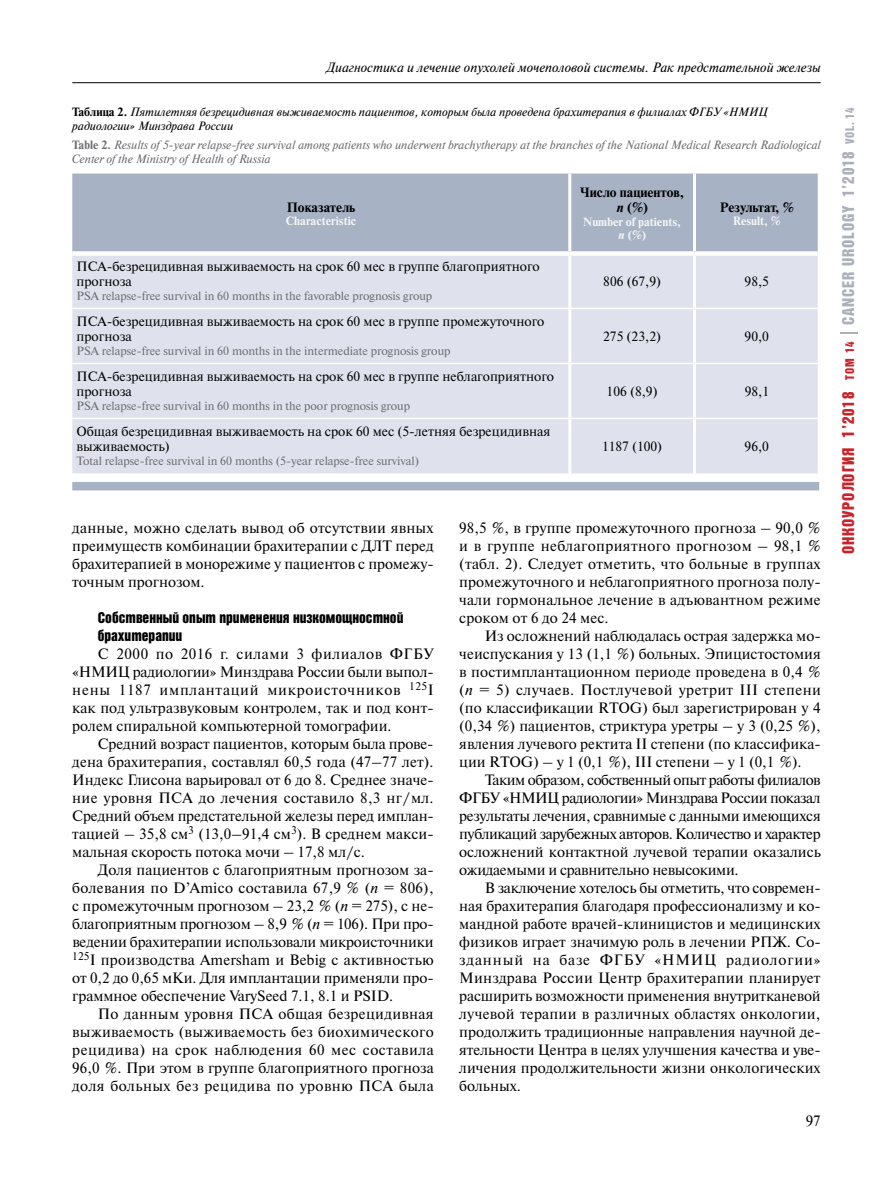
<style>
.page{position:relative;width:893px;height:1191px;background:#fff}
.page>*{position:absolute;margin:0;border:0;box-sizing:border-box;transform-origin:0 0}
.t1{font:16.5px "Bastion Kontrast Alt C";letter-spacing:.05em;color:#adb0ba}
.t2{font:15px/18px "Newton C";color:#000;text-align:justify}
.t3{font:15px/18px "Bastion Kontrast Alt C";color:#000}
.t4{font:13.5px/15px "Newton C";color:#000}
.t5{font:italic 13.5px "Newton C";color:#000}
.t6{font:700 13.5px/15px "Newton C";color:#000;text-align:center}
.t7{font:12px "Newton C";color:#6d6e71}
.t8{font:italic 12px/14.4px "Newton C";color:#6d6e71}
.t9{font:italic 12px/14.4px "Newton C";color:#000}
.t10{font:700 12px/13.5px "Newton C";color:#f6f6f6;text-align:center}
.s1{font-weight:700;font-style:normal}
.s2{font-style:italic}
.s3{color:#c9242b}
.s4{font-size:17.1px;color:#c9242b}
.s5{font-size:12.3px;color:#c9242b}
.s6{font-size:12.3px}
</style>
<div class="page">
<hr style="left:72px;top:82px;width:749px;height:1px;background:#000">
<svg style="left:840px;top:332px;width:18px;height:1px"></svg>
<svg style="left:72px;top:173px;width:747px;height:317px;background:#afb9ca"></svg>
<div style="left:72px;top:256px;width:746px;height:217px;background:#dfe1ec"></div>
<hr style="left:568px;top:173px;width:3px;height:78px;background:#fff">
<hr style="left:693px;top:173px;width:3px;height:78px;background:#fff">
<hr style="left:568px;top:256px;width:3px;height:52px;background:#fff">
<hr style="left:693px;top:256px;width:3px;height:52px;background:#fff">
<hr style="left:568px;top:309px;width:3px;height:54px;background:#fff">
<hr style="left:693px;top:309px;width:3px;height:54px;background:#fff">
<hr style="left:568px;top:364px;width:3px;height:54px;background:#fff">
<hr style="left:693px;top:364px;width:3px;height:54px;background:#fff">
<hr style="left:568px;top:419px;width:3px;height:54px;background:#fff">
<hr style="left:693px;top:419px;width:3px;height:54px;background:#fff">
<hr style="left:72px;top:308px;width:498px;height:1px;background:#fff">
<hr style="left:570px;top:308px;width:124px;height:1px;background:#fff">
<hr style="left:694px;top:308px;width:124px;height:1px;background:#fff">
<hr style="left:72px;top:363px;width:498px;height:1px;background:#fff">
<hr style="left:570px;top:363px;width:124px;height:1px;background:#fff">
<hr style="left:694px;top:363px;width:124px;height:1px;background:#fff">
<hr style="left:72px;top:418px;width:498px;height:1px;background:#fff">
<hr style="left:570px;top:418px;width:124px;height:1px;background:#fff">
<hr style="left:694px;top:418px;width:124px;height:1px;background:#fff">
<hr style="left:818px;top:253px;width:3px;height:55px;background:#fff">
<hr style="left:818px;top:308px;width:3px;height:55px;background:#fff">
<hr style="left:818px;top:363px;width:3px;height:55px;background:#fff">
<hr style="left:818px;top:418px;width:3px;height:55px;background:#fff">
<hr style="left:818px;top:173px;width:3px;height:80px;background:#fff">
<div style="left:72px;top:251px;width:498px;height:5px;background:#fff"></div>
<div style="left:570px;top:251px;width:124px;height:5px;background:#fff"></div>
<div style="left:694px;top:251px;width:124px;height:5px;background:#fff"></div>
<p class="t5" style="left:326px;top:60px;width:496px">Диагностика и лечение опухолей мочеполовой системы. Рак предстательной железы</p>
<p class="t9" style="left:72px;top:105px;width:697px"><span class="s1">Таблица 2.</span> Пятилетняя безрецидивная выживаемость пациентов, которым была проведена брахитерапия в филиалах ФГБУ «НМИЦ радиологии» Минздрава России</p>
<p class="t8" style="left:72px;top:138px;width:750px"><span class="s1">Table 2.</span> Results of 5‑year relapse-free survival among patients who underwent brachytherapy at the branches of the National Medical Research Radiological<br>Center of the Ministry of Health of Russia</p>
<p class="t6" style="left:287px;top:199px;width:70px">Показатель</p>
<p class="t10" style="left:286px;top:214px;width:72px">Characteristic</p>
<p class="t6" style="left:580px;top:185px;width:106px">Число пациентов, <span class="s2">n</span> (%)</p>
<p class="t10" style="left:583px;top:215px;width:99px">Number of patients, <span class="s2">n</span> (%)</p>
<p class="t6" style="left:720px;top:199px;width:76px">Результат, %</p>
<p class="t10" style="left:733px;top:214px;width:50px">Result, %</p>
<p class="t4" style="left:77px;top:259px;width:465px">ПСА-безрецидивная выживаемость на срок 60 мес в группе благоприятного прогноза</p>
<p class="t7" style="left:77px;top:289px;width:357px">PSA relapse-free survival in 60 months in the favorable prognosis group</p>
<p class="t4" style="left:77px;top:314px;width:469px">ПСА-безрецидивная выживаемость на срок 60 мес в группе промежуточного прогноза</p>
<p class="t7" style="left:77px;top:344px;width:375px">PSA relapse-free survival in 60 months in the intermediate prognosis group</p>
<p class="t4" style="left:77px;top:369px;width:479px">ПСА-безрецидивная выживаемость на срок 60 мес в группе неблагоприятного прогноза</p>
<p class="t7" style="left:77px;top:399px;width:335px">PSA relapse-free survival in 60 months in the poor prognosis group</p>
<p class="t4" style="left:77px;top:424px;width:475px">Общая безрецидивная выживаемость на срок 60 мес (5‑летняя безрецидивная выживаемость)</p>
<p class="t7" style="left:77px;top:454px;width:344px">Total relapse-free survival in 60 months (5‑year relapse-free survival)</p>
<p class="t4" style="left:603px;top:274px;width:59px">806 (67,9)</p>
<p class="t4" style="left:745px;top:274px;width:26px">98,5</p>
<p class="t4" style="left:603px;top:329px;width:59px">275 (23,2)</p>
<p class="t4" style="left:745px;top:329px;width:26px">90,0</p>
<p class="t4" style="left:607px;top:383px;width:53px">106 (8,9)</p>
<p class="t4" style="left:745px;top:383px;width:26px">98,1</p>
<p class="t4" style="left:602px;top:438px;width:62px">1187 (100)</p>
<p class="t4" style="left:745px;top:438px;width:26px">96,0</p>
<p class="t2" style="left:72px;top:519px;width:363px">данные, можно сделать вывод об отсутствии явных преимуществ комбинации брахитерапии с ДЛТ перед брахитерапией в монорежиме у пациентов с промежу&shy;точным прогнозом.</p>
<p class="t3" style="left:98px;top:609px;width:307px">Собственный опыт применения низкомощностной брахитерапии</p>
<p class="t2" style="left:72px;top:645px;width:363px;text-align:left;text-indent:26px">С 2000 по 2016 г. силами 3 филиалов ФГБУ «НМИЦ радиологии» Минздрава России были выпол&shy;нены 1187 имплантаций микроисточников <sup>125</sup>I как под ультразвуковым контролем, так и под конт&shy;ролем спиральной компьютерной томографии.</p>
<p class="t2" style="left:72px;top:735px;width:363px;text-indent:26px">Средний возраст пациентов, которым была прове&shy;дена брахитерапия, составлял 60,5 года (47–77 лет).<br>Индекс Глисона варьировал от 6 до 8. Среднее значе&shy;ние уровня ПСА до лечения составило 8,3 нг/мл.<br>Средний объем предстательной железы перед имплан&shy;тацией – 35,8 см<sup>3</sup> (13,0–91,4 см<sup>3</sup>). В среднем макси&shy;мальная скорость потока мочи – 17,8 мл/с.</p>
<p class="t2" style="left:72px;top:861px;width:363px;text-indent:26px">Доля пациентов с благоприятным прогнозом за&shy;болевания по D’Amico составила 67,9 % (<span class="s2">n</span> = 806), c промежуточным прогнозом – 23,2 % (<span class="s2">n</span> = 275), с не&shy;благоприятным прогнозом – 8,9 % (<span class="s2">n</span> = 106). При про&shy;ведении брахитерапии использовали микроисточники <sup>125</sup>I производства Amersham и Bebig с активностью от 0,2 до 0,65 мКи. Для имплантации применяли про&shy;граммное обеспечение VarySeed 7.1, 8.1 и PSID.</p>
<p class="t2" style="left:72px;top:1005px;width:363px;text-indent:26px">По данным уровня ПСА общая безрецидивная выживаемость (выживаемость без биохимического рецидива) на срок наблюдения 60 мес составила 96,0 %. При этом в группе благоприятного прогноза доля больных без рецидива по уровню ПСА была</p>
<p class="t2" style="left:459px;top:519px;width:363px">98,5 %, в группе промежуточного прогноза – 90,0 % и в группе неблагоприятного прогнозом – 98,1 % (табл. 2). Следует отметить, что больные в группах промежуточного и неблагоприятного прогноза полу&shy;чали гормональное лечение в адъювантном режиме сроком от 6 до 24 мес.</p>
<p class="t2" style="left:459px;top:627px;width:363px;text-indent:26px">Из осложнений наблюдалась острая задержка мо&shy;чеиспускания у 13 (1,1 %) больных. Эпицистостомия в постимплантационном периоде проведена в 0,4 % (<span class="s2">n</span> = 5) случаев. Постлучевой уретрит III степени (по классификации RTOG) был зарегистрирован у 4 (0,34 %) пациентов, стриктура уретры – у 3 (0,25 %), явления лучевого ректита II степени (по классифика&shy;ции RTOG) – у 1 (0,1 %), III степени – у 1 (0,1 %).</p>
<p class="t2" style="left:459px;top:771px;width:363px;text-indent:26px">Таким образом, собственный опыт работы филиалов ФГБУ «НМИЦ радиологии» Минздрава России показал результаты лечения, сравнимые с данными имеющихся публикаций зарубежных авторов. Количество и характер осложнений контактной лучевой терапии оказались ожидаемыми и сравнительно невысокими.</p>
<p class="t2" style="left:459px;top:879px;width:363px;text-indent:26px">В заключение хотелось бы отметить, что современ&shy;ная брахитерапия благодаря профессионализму и ко&shy;мандной работе врачей-клиницистов и медицинских физиков играет значимую роль в лечении РПЖ. Со&shy;зданный на базе ФГБУ «НМИЦ радиологии» Минздрава России Центр брахитерапии планирует расширить возможности применения внутритканевой лучевой терапии в различных областях онкологии, продолжить традиционные направления научной де&shy;ятельности Центра в целях улучшения качества и уве&shy;личения продолжительности жизни онкологических больных.</p>
<p class="t2" style="left:806px;top:1112px;width:17px">97</p>
<p class="t1" style="left:840px;top:554px;width:448px;rotate:-90deg"><span class="s3">ОНКОУРОЛОГИЯ</span> <span class="s4">1</span><span class="s3">’2018</span> <span class="s5">ТОМ 14</span> CANCER UROLOGY 1’2018 <span class="s6">VOL. 14</span></p>
</div>
